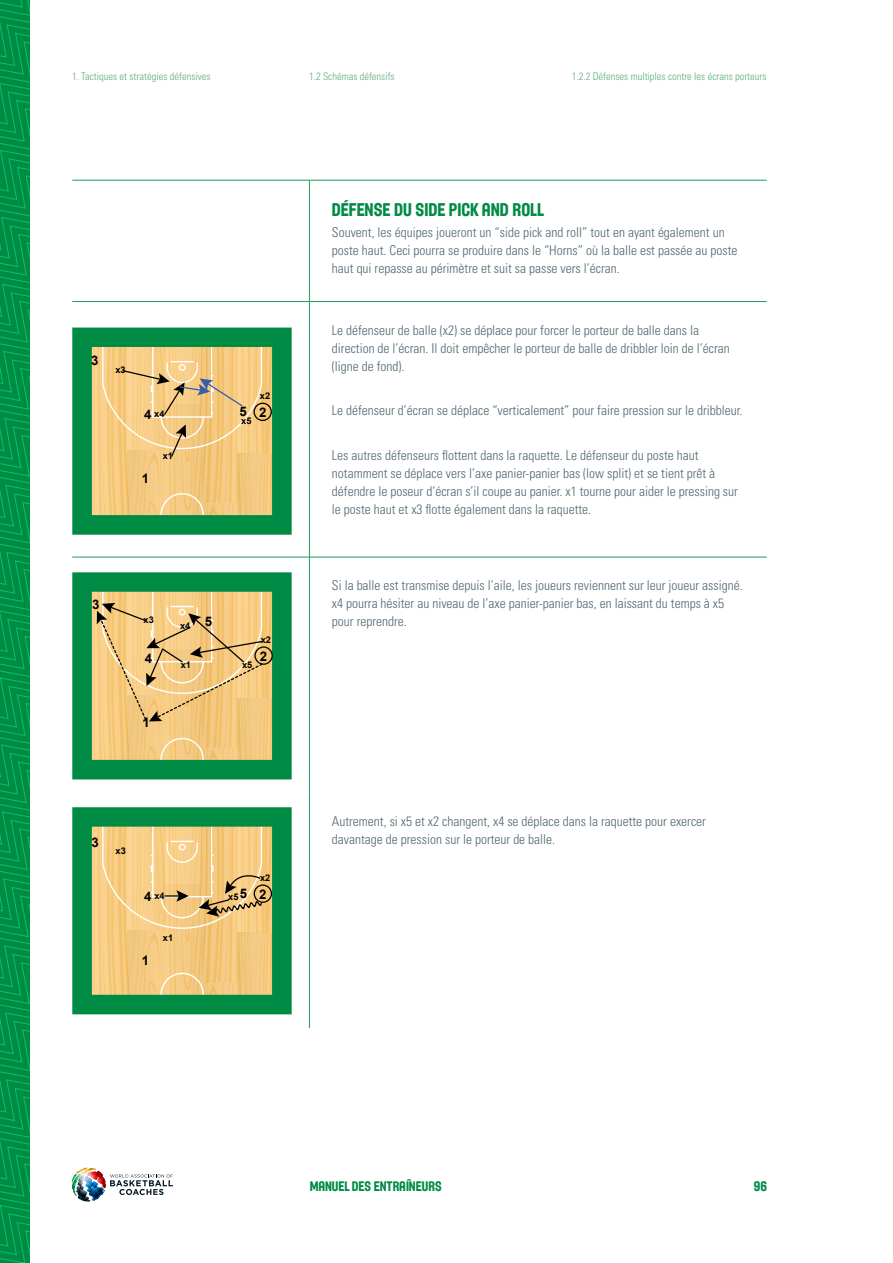
<style>
.page{position:relative;width:893px;height:1263px;background:#fff}
.page>*{position:absolute;margin:0;border:0;box-sizing:border-box;transform-origin:0 0}
.t1{font:18px "Fiba";color:#008b45}
.t2{font:300 condensed 13.5px/18px "Univers";color:#526872}
.t3{font:13.5px "Fiba";color:#008b45}
.t4{font:700 13.2px "Arial";color:#000002}
.t5{font:300 condensed 10.5px "Univers";color:#5fad7f}
.t6{font:700 9.3px "Arial";color:#000002}
</style>
<div class="page">
<svg style="left:0;top:0;width:30px;height:1263px;background:#009349"></svg>
<img style="left:72px;top:1168px;width:101px;height:34px">
<hr style="left:72px;top:180px;width:237px;height:1px;background:#21995d">
<hr style="left:309px;top:180px;width:458px;height:1px;background:#21995d">
<hr style="left:309px;top:180px;width:1px;height:121px;background:#21995d">
<hr style="left:72px;top:301px;width:237px;height:1px;background:#21995d">
<hr style="left:309px;top:301px;width:458px;height:1px;background:#21995d">
<hr style="left:309px;top:302px;width:1px;height:255px;background:#21995d">
<hr style="left:72px;top:557px;width:237px;height:1px;background:#21995d">
<hr style="left:309px;top:557px;width:458px;height:1px;background:#21995d">
<hr style="left:309px;top:557px;width:1px;height:236px;background:#21995d">
<hr style="left:309px;top:793px;width:1px;height:235px;background:#21995d">
<svg style="left:72px;top:328px;width:220px;height:207px;background:#068d48"></svg>
<svg style="left:93px;top:345px;width:179px;height:172px;background:#ecc782"></svg>
<svg style="left:72px;top:572px;width:220px;height:207px;background:#078d48"></svg>
<div style="left:254px;top:646px;width:19px;height:19px;border:1px solid #000002;border-radius:50%"></div>
<svg style="left:93px;top:589px;width:179px;height:173px;background:#e7c47f"></svg>
<svg style="left:72px;top:807px;width:220px;height:207px;background:#068d48"></svg>
<svg style="left:93px;top:824px;width:179px;height:173px;background:#ebc781"></svg>
<p class="t5" style="left:72px;top:70px;width:140px">1. Tactiques et stratégies défensives</p>
<p class="t5" style="left:309px;top:70px;width:87px">1.2 Schémas défensifs</p>
<p class="t5" style="left:572px;top:70px;width:196px">1.2.2 Défenses multiples contre les écrans porteurs</p>
<p class="t4" style="left:91px;top:351px;width:9px">3</p>
<p class="t6" style="left:115px;top:363px;width:12px">x3</p>
<p class="t4" style="left:144px;top:406px;width:9px">4</p>
<p class="t6" style="left:154px;top:407px;width:12px">x4</p>
<p class="t6" style="left:163px;top:449px;width:12px">x1</p>
<p class="t4" style="left:142px;top:469px;width:9px">1</p>
<p class="t6" style="left:260px;top:389px;width:12px">x2</p>
<p class="t4" style="left:240px;top:403px;width:28px">5 2</p>
<p class="t6" style="left:241px;top:414px;width:12px">x5</p>
<p class="t4" style="left:92px;top:595px;width:9px">3</p>
<p class="t6" style="left:144px;top:614px;width:12px">x3</p>
<p class="t4" style="left:145px;top:649px;width:9px">4</p>
<p class="t4" style="left:143px;top:713px;width:9px">1</p>
<p class="t4" style="left:205px;top:613px;width:9px">5</p>
<p class="t6" style="left:180px;top:619px;width:12px">x4</p>
<p class="t6" style="left:181px;top:658px;width:12px">x1</p>
<p class="t6" style="left:242px;top:658px;width:12px">x5</p>
<p class="t6" style="left:261px;top:633px;width:12px">x2</p>
<p class="t4" style="left:260px;top:647px;width:9px">2</p>
<p class="t4" style="left:91px;top:833px;width:9px">3</p>
<p class="t6" style="left:116px;top:845px;width:12px">x3</p>
<p class="t4" style="left:144px;top:887px;width:9px">4</p>
<p class="t6" style="left:154px;top:889px;width:12px">x4</p>
<p class="t6" style="left:163px;top:931px;width:12px">x1</p>
<p class="t4" style="left:142px;top:951px;width:9px">1</p>
<p class="t6" style="left:260px;top:871px;width:12px">x2</p>
<p class="t4" style="left:240px;top:885px;width:28px">5 2</p>
<p class="t6" style="left:228px;top:891px;width:12px">x5</p>
<h1 class="t1" style="left:332px;top:198px;width:214px">DÉFENSE DU SIDE PICK AND ROLL</h1>
<p class="t2" style="left:332px;top:223px;width:407px">Souvent, les équipes joueront un “side pick and roll” tout en ayant également un poste haut. Ceci pourra se produire dans le “Horns” où la balle est passée au poste haut qui repasse au périmètre et suit sa passe vers l’écran.</p>
<p class="t2" style="left:332px;top:321px;width:399px">Le défenseur de balle (x2) se déplace pour forcer le porteur de balle dans la direction de l’écran. Il doit empêcher le porteur de balle de dribbler loin de l’écran (ligne de fond).</p>
<p class="t2" style="left:332px;top:401px;width:412px">Le défenseur d’écran se déplace “verticalement” pour faire pression sur le dribbleur.</p>
<p class="t2" style="left:332px;top:446px;width:408px">Les autres défenseurs flottent dans la raquette. Le défenseur du poste haut notamment se déplace vers l’axe panier-panier bas (low split) et se tient prêt à défendre le poseur d’écran s’il coupe au panier. x1 tourne pour aider le pressing sur le poste haut et x3 flotte également dans la raquette.</p>
<p class="t2" style="left:332px;top:576px;width:412px">Si la balle est transmise depuis l’aile, les joueurs reviennent sur leur joueur assigné. x4 pourra hésiter au niveau de l’axe panier-panier bas, en laissant du temps à x5 pour reprendre.</p>
<p class="t2" style="left:332px;top:812px;width:376px">Autrement, si x5 et x2 changent, x4 se déplace dans la raquette pour exercer davantage de pression sur le porteur de balle.</p>
<p class="t3" style="left:310px;top:1178px;width:133px">MANUEL DES ENTRAÎNEURS</p>
<p class="t3" style="left:754px;top:1178px;width:15px">96</p>
</div>
